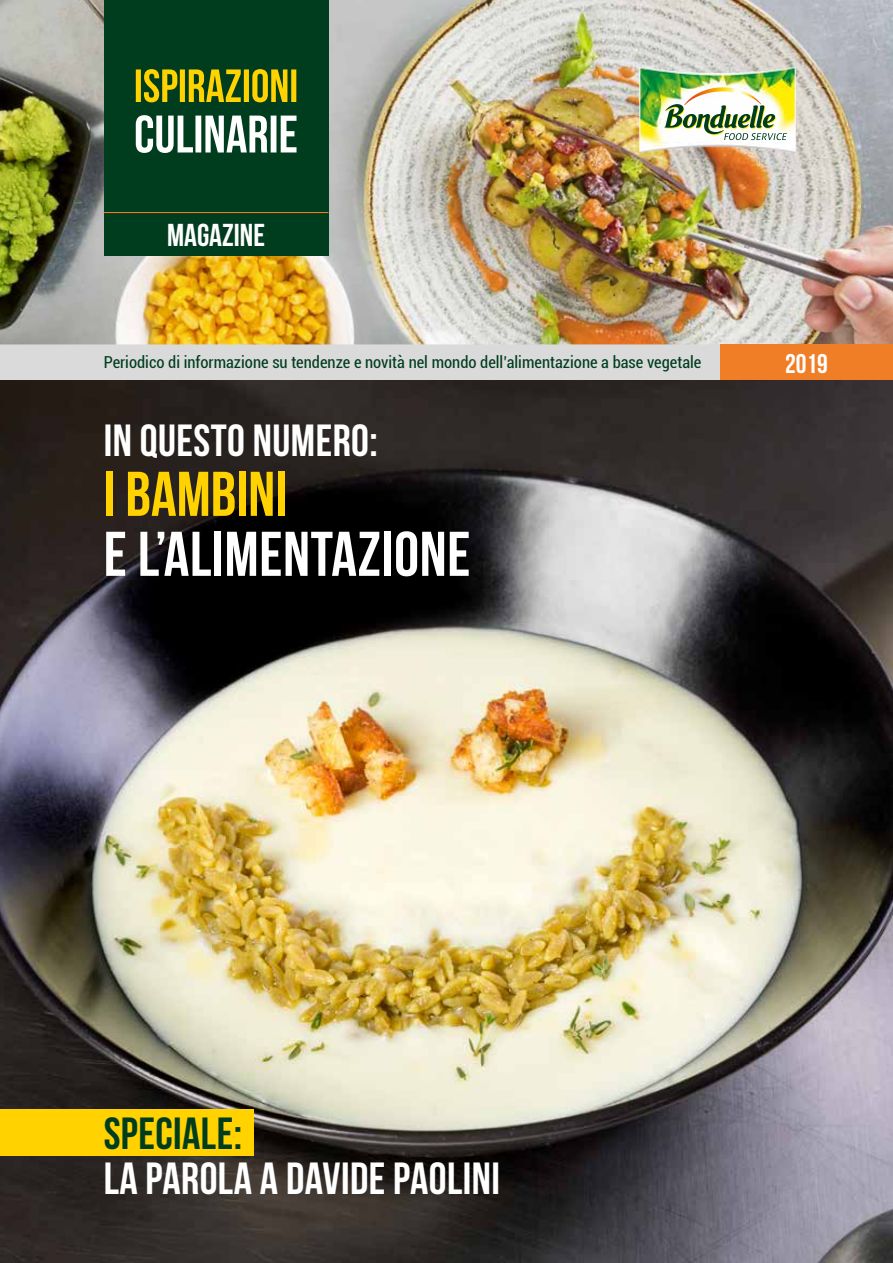
<style>
.page{position:relative;width:893px;height:1263px;background:#fff}
.page>*{position:absolute;margin:0;border:0;box-sizing:border-box;transform-origin:0 0}
.t1{font:63px "Bebas Neue";letter-spacing:.01em;color:#fff}
.t2{font:63px "Bebas Neue";color:#ffd200}
.t3{font:45px "Bebas Neue";letter-spacing:.01em;color:#fff}
.t4{font:45px "Bebas Neue";letter-spacing:.01em;color:#003d1f}
.t5{font:31.65px "Bebas Neue";color:#fff}
.t6{font:27px "Bebas Neue";color:#fff}
.t7{font:condensed 16.5px "Roboto";color:#003d1f}
</style>
<div class="page">
<img style="left:0;top:380px;width:893px;height:883px">
<div style="left:0;top:337px;width:725px;height:43px;background:#dadada"></div>
<img style="left:0;top:0;width:893px;height:344px">
<div style="left:721px;top:344px;width:172px;height:36px;background:#f07e26"></div>
<div style="left:0;top:1109px;width:253px;height:47px;background:#ffd200"></div>
<div style="left:104px;top:0;width:224px;height:255px;background:#003d1f"></div>
<hr style="left:104px;top:212px;width:224px;height:1px;background:#f07e26">
<svg style="left:136px;top:115px;width:160px;height:38px"></svg>
<svg style="left:136px;top:69px;width:160px;height:33px"></svg>
<img style="left:637px;top:64px;width:161px;height:93px">
<img style="left:664px;top:78px;width:126px;height:62px">
<h3 class="t5" style="left:167px;top:217px;width:100px">MAGAZINE</h3>
<p class="t7" style="left:104px;top:351px;width:599px">Periodico di informazione su tendenze e novità nel mondo dell’alimentazione a base vegetale</p>
<h3 class="t6" style="left:785px;top:348px;width:44px">2019</h3>
<h2 class="t3" style="left:104px;top:416px;width:276px">IN QUESTO NUMERO:</h2>
<h1 class="t2" style="left:104px;top:459px;width:185px">I BAMBINI</h1>
<h1 class="t1" style="left:104px;top:519px;width:368px">E L’ALIMENTAZIONE</h1>
<h2 class="t4" style="left:104px;top:1109px;width:140px">SPECIALE:</h2>
<h2 class="t3" style="left:104px;top:1154px;width:398px">LA PAROLA A DAVIDE PAOLINI</h2>
</div>
